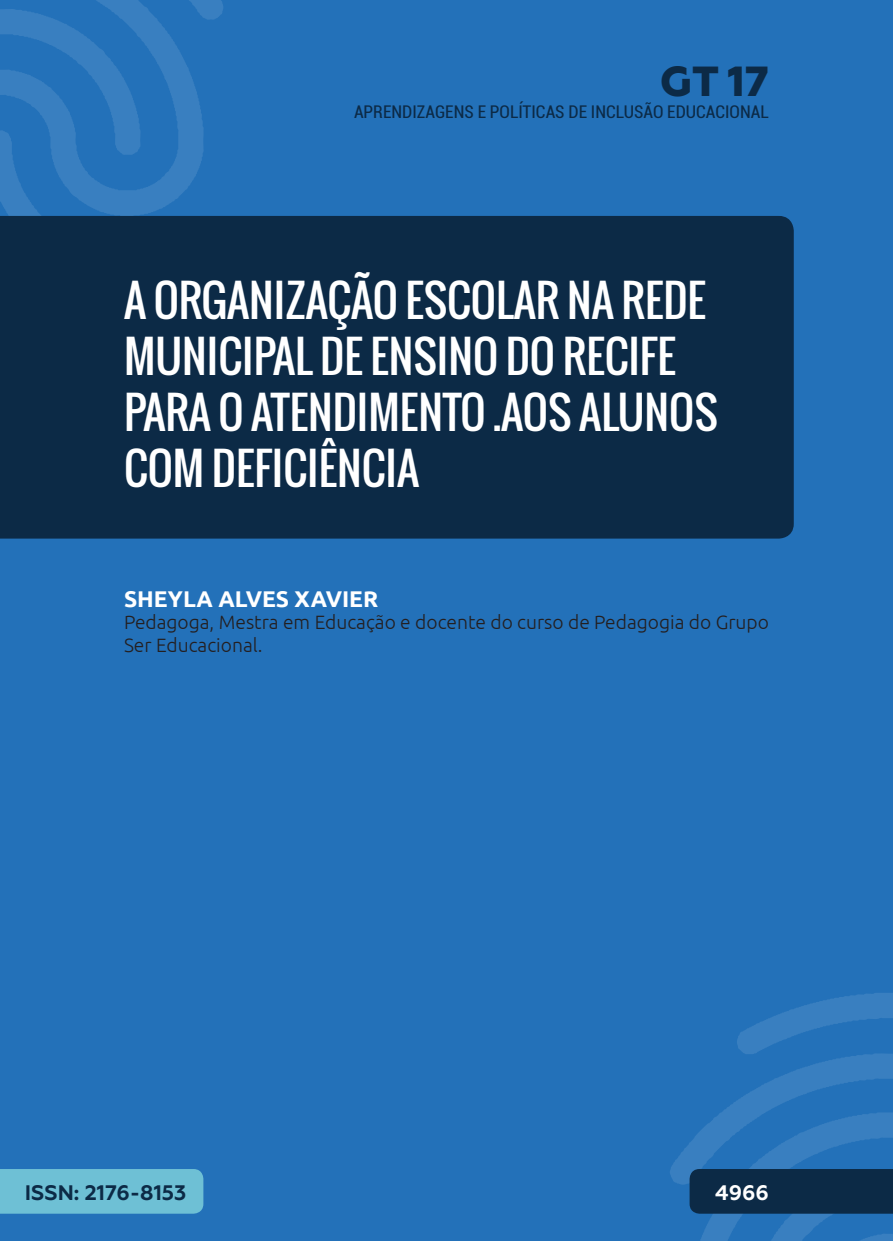
<style>
.page{position:relative;width:893px;height:1241px;background:#fff}
.page>*{position:absolute;margin:0;border:0;box-sizing:border-box;transform-origin:0 0}
._0_TÍTULO{font:43.75px/56px "Oswald";color:#fff}
.t1{font:800 42px "Geometria";color:#0c2a46}
._1_AUTOR{font:700 22.75px "Ubuntu";color:#fff}
.t2{font:700 21px "Geometria";color:#0c2a46}
.t3{font:700 21px "Geometria";color:#fff}
._2_FORMACAO{font:300 19.25px/22.8px "Ubuntu";color:#231f20}
.t4{font:condensed 17.5px "Roboto";color:#0c2a46}
</style>
<div class="page">
<div style="left:0;top:0;width:893px;height:1240px;background:#2371b9"></div>
<svg style="left:0;top:0;width:223px;height:216px"></svg>
<div style="left:0;top:216px;width:794px;height:322px;background:#0c2a46"></div>
<svg style="left:670px;top:993px;width:223px;height:247px"></svg>
<div style="left:0;top:1169px;width:203px;height:44px;background:#6ec0d5"></div>
<p class="t1" style="left:660px;top:56px;width:111px">GT 17</p>
<p class="t4" style="left:354px;top:100px;width:416px">APRENDIZAGENS E POLÍTICAS DE INCLUSÃO EDUCACIONAL</p>
<p class="_0_TÍTULO" style="left:124px;top:272px;width:595px">A ORGANIZAÇÃO ESCOLAR NA REDE<br>MUNICIPAL DE ENSINO DO RECIFE<br>PARA O ATENDIMENTO .AOS ALUNOS<br>COM DEFICIÊNCIA</p>
<p class="_1_AUTOR" style="left:124px;top:584px;width:256px">SHEYLA ALVES XAVIER</p>
<p class="_2_FORMACAO" style="left:124px;top:610px;width:646px">Pedagoga, Mestra em Educação e docente do curso de Pedagogia do Grupo<br>Ser Educacional.</p>
<p class="t2" style="left:25px;top:1179px;width:163px">ISSN: 2176-8153</p>
<p class="t3" style="left:715px;top:1179px;width:55px">4966</p>
</div>
